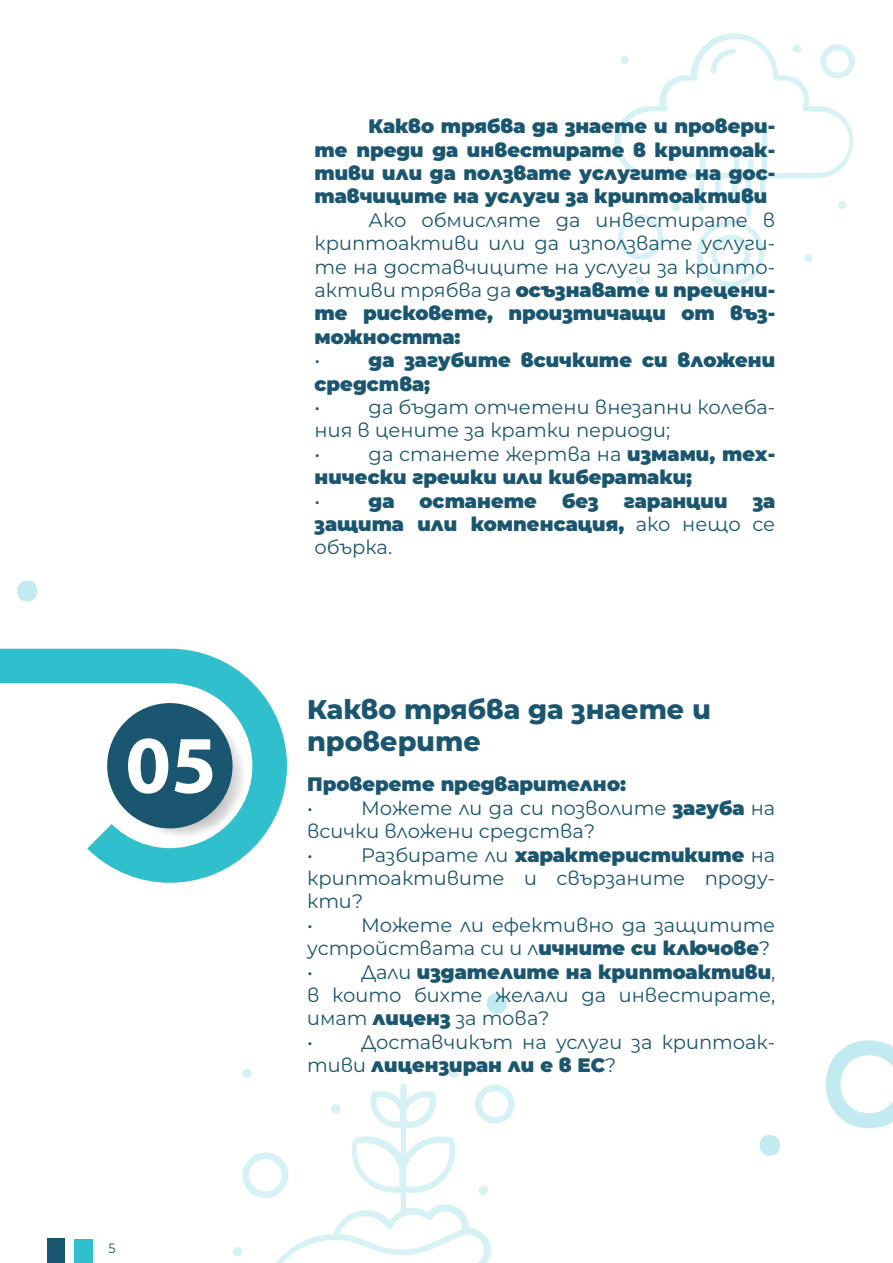
<style>
.page{position:relative;width:893px;height:1263px;background:#fff}
.page>*{position:absolute;margin:0;border:0;box-sizing:border-box;transform-origin:0 0}
.t1{font:800 27px/32.4px "Montserrat";color:#1b5670}
.t2{font:19.5px/23.4px "Montserrat";color:#1b5670}
.t3{font:900 19.5px/23.4px "Montserrat";color:#1b5670;text-align:justify}
.t4{font:13.5px "Montserrat";color:#1b5670;scale:.94 1}
.s1{font-weight:900}
.s2{font-weight:400}
</style>
<div class="page">
<div style="left:74px;top:1239px;width:19px;height:24px;background:#2fbfcd"></div>
<div style="left:47px;top:1239px;width:18px;height:24px;background:#1b5670"></div>
<svg style="left:760px;top:1135px;width:20px;height:21px"></svg>
<svg style="left:487px;top:993px;width:20px;height:21px"></svg>
<svg style="left:17px;top:581px;width:21px;height:20px"></svg>
<svg style="left:826px;top:1040px;width:67px;height:88px"></svg>
<div style="left:449px;top:1069px;width:10px;height:9px;background:#d6f2f5;border-radius:50%"></div>
<svg style="left:242px;top:1069px;width:10px;height:9px"></svg>
<div style="left:233px;top:1247px;width:9px;height:9px;background:#d6f2f5;border-radius:50%"></div>
<svg style="left:242px;top:1083px;width:273px;height:180px"></svg>
<svg style="left:614px;top:33px;width:241px;height:254px"></svg>
<svg style="left:0;top:649px;width:287px;height:234px"></svg>
<div style="left:107px;top:703px;width:126px;height:125px;background:#1b5670;border-radius:50%"></div>
<svg style="left:120px;top:712px;width:125px;height:125px"></svg>
<p class="t4" style="left:109px;top:1239px;width:9px">5</p>
<p class="t3" style="left:315px;top:114px;width:462px;text-indent:54px">Какво трябва да знаете и провери&shy;те преди да инвестирате в криптоак&shy;тиви или да ползвате услугите на дос&shy;тавчиците на услуги за криптоактиви</p>
<p class="t2" style="left:315px;top:208px;width:462px;text-align:justify;text-indent:54px">Ако обмисляте да инвестирате в криптоактиви или да използвате услуги&shy;те на доставчиците на услуги за крипто&shy;активи трябва да <span class="s1">осъзнавате и прецени&shy;те рисковете, произтичащи от въз&shy;можността:</span></p>
<p class="t2" style="left:315px;top:348px;width:7px">•</p>
<p class="t3" style="left:315px;top:348px;width:462px;text-indent:54px">да загубите всичките си вложени средства;</p>
<p class="t2" style="left:315px;top:395px;width:7px">•</p>
<p class="t2" style="left:315px;top:395px;width:462px;text-indent:54px">да бъдат отчетени внезапни колеба&shy;ния в цените за кратки периоди;<br>•</p>
<p class="t3" style="left:315px;top:442px;width:462px;text-indent:54px"><span class="s2">да станете жертва на</span> измами, тех&shy;нически грешки или кибератаки;</p>
<p class="t2" style="left:315px;top:488px;width:7px">•</p>
<p class="t3" style="left:369px;top:488px;width:27px">да</p>
<p class="t3" style="left:420px;top:488px;width:119px">останете</p>
<p class="t3" style="left:562px;top:488px;width:38px">без</p>
<p class="t3" style="left:624px;top:488px;width:105px">гаранции</p>
<p class="t3" style="left:315px;top:488px;width:462px;text-indent:438px">за защита или компенсация, <span class="s2">ако нещо се обърка.</span></p>
<h1 class="t1" style="left:307px;top:692px;width:405px">Какво трябва да знаете и проверите</h1>
<p class="t3" style="left:307px;top:772px;width:320px">Проверете предварително:</p>
<p class="t2" style="left:307px;top:796px;width:7px">•</p>
<p class="t2" style="left:307px;top:796px;width:470px;text-indent:54px">Можете ли да си позволите <span class="s1">загуба</span> на всички вложени средства?<br>•</p>
<p class="t2" style="left:307px;top:842px;width:470px;text-indent:54px">Разбирате ли <span class="s1">характеристиките</span> на криптоактивите и свързаните проду&shy;кти?<br>•</p>
<p class="t2" style="left:307px;top:913px;width:470px;text-indent:54px">Можете ли ефективно да защитите устройствата си и л<span class="s1">ичните си ключове</span>? •</p>
<p class="t2" style="left:307px;top:959px;width:470px;text-indent:54px">Дали <span class="s1">издателите на криптоактиви</span>, в които бихте желали да инвестирате, имат <span class="s1">лиценз</span> за това?<br>•</p>
<p class="t2" style="left:307px;top:1030px;width:470px;text-indent:54px">Доставчикът на услуги за криптоак&shy;тиви <span class="s1">лицензиран ли е в ЕС</span>?</p>
</div>
